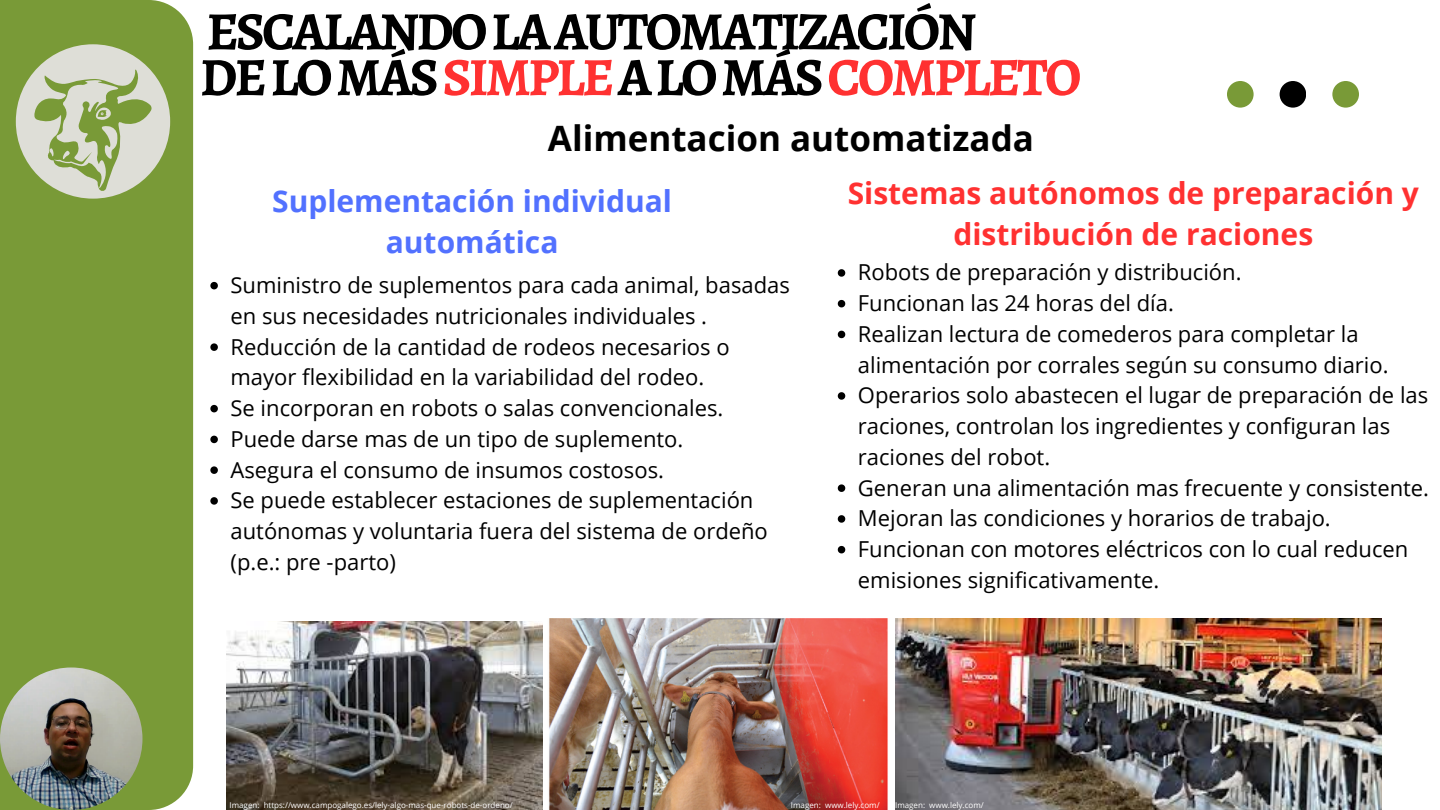
<style>
.page{position:relative;width:1440px;height:810px;background:#fff}
.page>*{position:absolute;margin:0;border:0;box-sizing:border-box;transform-origin:0 0}
.t1{font:700 54px/45.8px "Alegreya";letter-spacing:-.055em;color:#000}
.t2{font:700 35px "Open Sans";color:#000}
.t3{font:700 30px/41.2px "Open Sans";color:#ff3131;text-align:center}
.t4{font:700 30px/41.2px "Open Sans";color:#5271ff;text-align:center}
.t5{font:22px/30.8px "Open Sans";color:#000}
.t6{font:8px "Open Sans";color:#fff}
.s1{color:#ff3131}
</style>
<div class="page">
<div style="left:1280px;top:81px;width:26px;height:27px;background:#000;border-radius:50%"></div>
<div style="left:1332px;top:81px;width:27px;height:27px;background:#799a37;border-radius:50%"></div>
<div style="left:1227px;top:81px;width:27px;height:27px;background:#799a37;border-radius:50%"></div>
<div style="left:0;top:0;width:193px;height:810px;background:#799a37"></div>
<svg style="left:16px;top:44px;width:154px;height:155px;background:#b4c295"></svg>
<img style="left:226px;top:622px;width:317px;height:188px">
<img style="left:895px;top:618px;width:486px;height:192px">
<img style="left:548px;top:618px;width:340px;height:191px">
<img style="left:0;top:668px;width:142px;height:142px;border-radius:50%">
<svg style="left:210px;top:282px;width:8px;height:7px"></svg>
<svg style="left:210px;top:343px;width:8px;height:8px"></svg>
<svg style="left:210px;top:405px;width:8px;height:7px"></svg>
<svg style="left:210px;top:436px;width:8px;height:7px"></svg>
<svg style="left:210px;top:466px;width:8px;height:8px"></svg>
<svg style="left:210px;top:497px;width:8px;height:8px"></svg>
<svg style="left:838px;top:269px;width:7px;height:8px"></svg>
<svg style="left:838px;top:300px;width:7px;height:7px"></svg>
<svg style="left:838px;top:331px;width:7px;height:7px"></svg>
<svg style="left:838px;top:392px;width:7px;height:8px"></svg>
<svg style="left:838px;top:484px;width:7px;height:8px"></svg>
<svg style="left:838px;top:515px;width:7px;height:8px"></svg>
<svg style="left:838px;top:546px;width:7px;height:7px"></svg>
<h2 class="t1" style="left:200px;top:8px;width:883px">ESCALANDOLAAUTOMATIZACIÓN<br>DELOMÁS<span class="s1">SIMPLE</span>ALOMÁS<span class="s1">COMPLETO</span></h2>
<p class="t2" style="left:548px;top:113px;width:488px">Alimentacion automatizada</p>
<h3 class="t4" style="left:272px;top:180px;width:401px">Suplementación individual automática</h3>
<p class="t3" style="left:848px;top:172px;width:573px">Sistemas autónomos de preparación y distribución de raciones</p>
<p class="t5" style="left:858px;top:257px;width:385px">Robots de preparación y distribución.</p>
<p class="t5" style="left:858px;top:287px;width:317px">Funcionan las 24 horas del día.</p>
<p class="t5" style="left:858px;top:318px;width:532px">Realizan lectura de comederos para completar la alimentación por corrales según su consumo diario.</p>
<p class="t5" style="left:858px;top:380px;width:572px">Operarios solo abastecen el lugar de preparación de las raciones, controlan los ingredientes y configuran las raciones del robot.</p>
<p class="t5" style="left:858px;top:472px;width:573px">Generan una alimentación mas frecuente y consistente.</p>
<p class="t5" style="left:858px;top:503px;width:474px">Mejoran las condiciones y horarios de trabajo.</p>
<p class="t5" style="left:858px;top:533px;width:552px">Funcionan con motores eléctricos con lo cual reducen emisiones significativamente.</p>
<h3 class="t5" style="left:231px;top:269px;width:561px">Suministro de suplementos para cada animal, basadas en sus necesidades nutricionales individuales .</h3>
<p class="t5" style="left:231px;top:331px;width:501px">Reducción de la cantidad de rodeos necesarios o mayor flexibilidad en la variabilidad del rodeo.</p>
<p class="t5" style="left:231px;top:392px;width:494px">Se incorporan en robots o salas convencionales.</p>
<p class="t5" style="left:231px;top:423px;width:454px">Puede darse mas de un tipo de suplemento.</p>
<p class="t5" style="left:231px;top:454px;width:435px">Asegura el consumo de insumos costosos.</p>
<p class="t5" style="left:231px;top:484px;width:539px">Se puede establecer estaciones de suplementación autónomas y voluntaria fuera del sistema de ordeño (p.e.: pre -parto)</p>
<p class="t6" style="left:230px;top:799px;width:285px">Imagen: https://www.campogalego.es/lely-algo-mas-que-robots-de-ordeno/</p>
<p class="t6" style="left:791px;top:800px;width:90px">Imagen: www.lely.com/</p>
<p class="t6" style="left:895px;top:799px;width:90px">Imagen: www.lely.com/</p>
</div>
